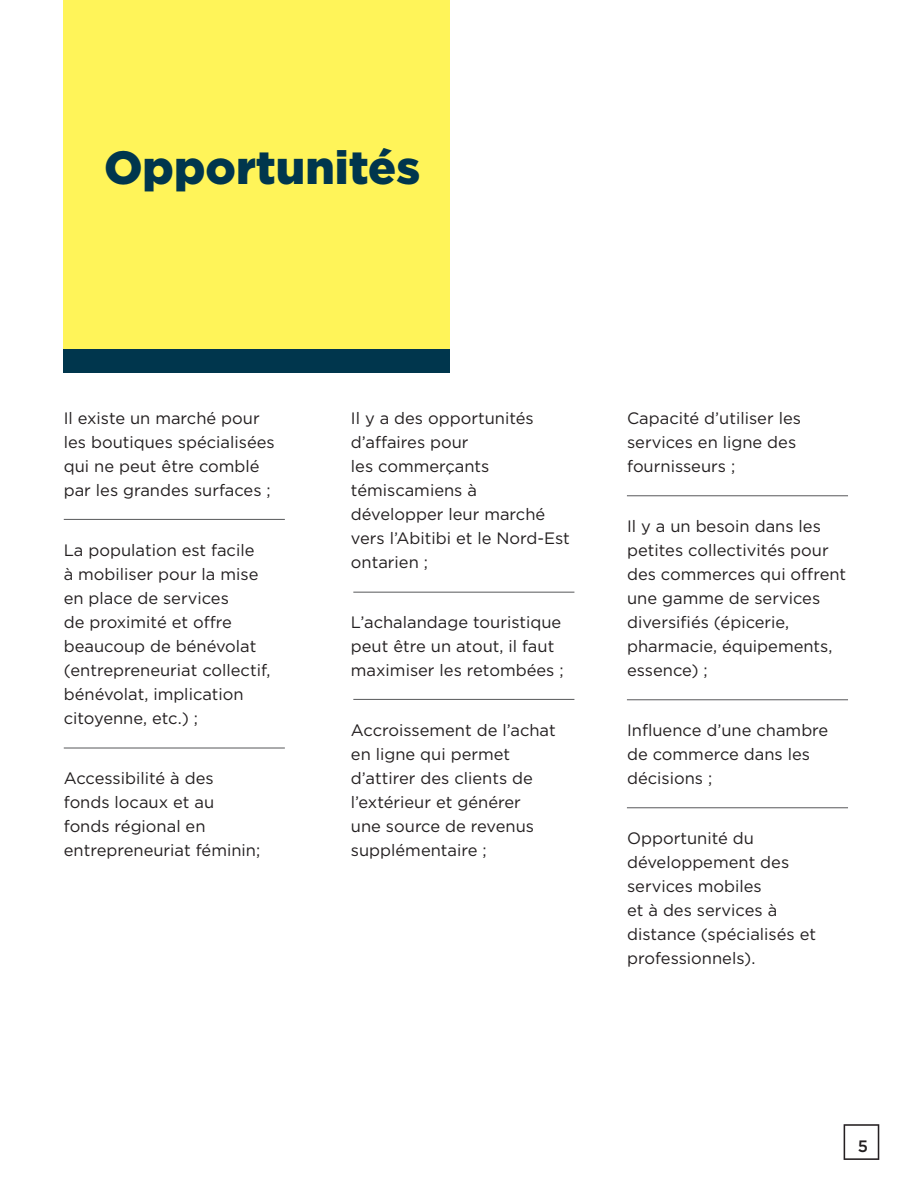
<style>
.page{position:relative;width:918px;height:1188px;background:#fff}
.page>*{position:absolute;margin:0;border:0;box-sizing:border-box;transform-origin:0 0}
.t1{font:900 46.5px "Gotham";color:#00364d}
.t2{font:16.5px/24px "Gotham";color:#231f20}
.t3{font:500 16.5px "Gotham";color:#231f20}
</style>
<div class="page">
<svg style="left:844px;top:1124px;width:35px;height:36px"></svg>
<div style="left:64px;top:0;width:386px;height:373px;background:#fff459"></div>
<div style="left:64px;top:349px;width:386px;height:24px;background:#00364d"></div>
<hr style="left:64px;top:519px;width:221px;height:1px;background:#57585a">
<hr style="left:64px;top:748px;width:221px;height:1px;background:#57585a">
<hr style="left:353px;top:699px;width:221px;height:1px;background:#57585a">
<hr style="left:627px;top:495px;width:221px;height:1px;background:#57585a">
<hr style="left:627px;top:699px;width:221px;height:1px;background:#57585a">
<hr style="left:353px;top:592px;width:221px;height:1px;background:#57585a">
<hr style="left:627px;top:807px;width:221px;height:1px;background:#57585a">
<p class="t1" style="left:104px;top:135px;width:318px">Opportunités</p>
<p class="t2" style="left:64px;top:406px;width:213px">Il existe un marché pour les boutiques spécialisées qui ne peut être comblé par les grandes surfaces ;</p>
<p class="t2" style="left:64px;top:538px;width:208px">La population est facile<br>à mobiliser pour la mise en place de services<br>de proximité et offre beaucoup de bénévolat (entrepreneuriat collectif, bénévolat, implication citoyenne, etc.) ;</p>
<p class="t2" style="left:64px;top:766px;width:198px">Accessibilité à des fonds locaux et au fonds régional en entrepreneuriat féminin;</p>
<p class="t2" style="left:351px;top:406px;width:221px">Il y a des opportunités d’affaires pour<br>les commerçants témiscamiens à développer leur marché vers l’Abitibi et le Nord-Est ontarien ;</p>
<p class="t2" style="left:351px;top:610px;width:214px">L’achalandage touristique peut être un atout, il faut maximiser les retombées ;</p>
<p class="t2" style="left:351px;top:718px;width:206px">Accroissement de l’achat en ligne qui permet d’attirer des clients de l’extérieur et générer<br>une source de revenus supplémentaire ;</p>
<p class="t2" style="left:627px;top:406px;width:175px">Capacité d’utiliser les services en ligne des fournisseurs ;</p>
<p class="t2" style="left:627px;top:514px;width:221px">Il y a un besoin dans les petites collectivités pour des commerces qui offrent une gamme de services diversifiés (épicerie, pharmacie, équipements, essence) ;</p>
<p class="t2" style="left:627px;top:718px;width:203px">Influence d’une chambre de commerce dans les décisions ;</p>
<p class="t2" style="left:627px;top:826px;width:191px">Opportunité du développement des services mobiles<br>et à des services à distance (spécialisés et professionnels).</p>
<p class="t3" style="left:858px;top:1136px;width:12px">5</p>
</div>
